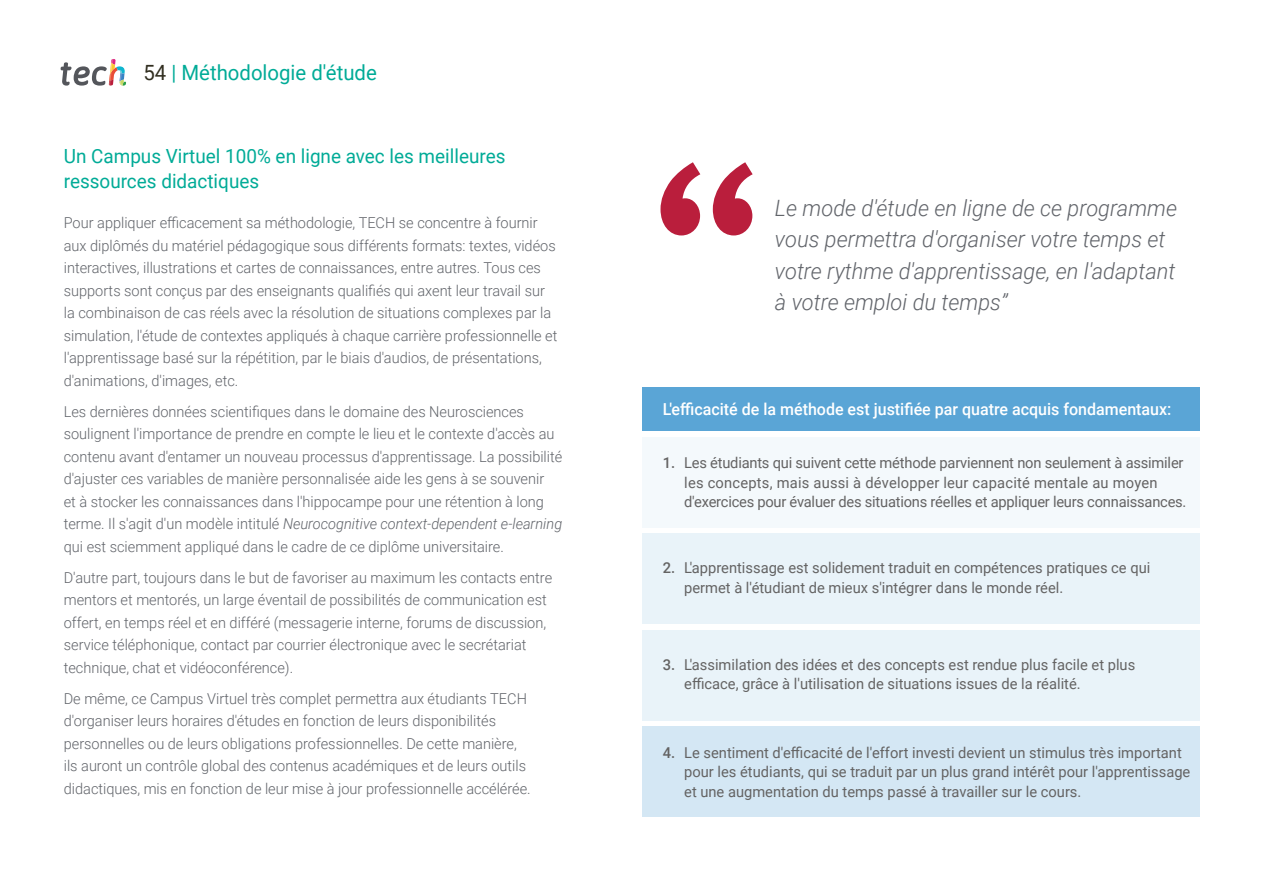
<style>
.page{position:relative;width:1263px;height:893px;background:#fff}
.page>*{position:absolute;margin:0;border:0;box-sizing:border-box;transform-origin:0 0}
.t1{font:italic 300 22.5px/31.5px "Roboto";color:#61646a}
.t2{font:21px "Roboto";color:#00ab97}
.t3{font:19.5px/25.5px "Roboto";color:#00ab97}
.t4{font:500 16.5px "Roboto";color:#fff}
.t5{font:300 15px/22.5px "Roboto";color:#61646a}
.t6{font:15px/19.5px "Roboto";color:#646363}
.s1{color:#312e20}
.s2{font-style:italic}
.s3{font-weight:500}
</style>
<div class="page">
<svg style="left:61px;top:59px;width:65px;height:27px"></svg>
<svg style="left:660px;top:162px;width:93px;height:73px"></svg>
<div style="left:642px;top:387px;width:557px;height:44px;background:#5aa5d6"></div>
<div style="left:642px;top:726px;width:557px;height:90px;background:#d4e7f4"></div>
<div style="left:642px;top:630px;width:557px;height:90px;background:#e9f3f9"></div>
<div style="left:642px;top:534px;width:557px;height:90px;background:#e9f3f9"></div>
<div style="left:642px;top:437px;width:557px;height:90px;background:#f4f9fc"></div>
<h2 class="t2" style="left:144px;top:57px;width:235px"><span class="s1">54</span> | Méthodologie d'étude</h2>
<h3 class="t3" style="left:64px;top:142px;width:443px">Un Campus Virtuel 100% en ligne avec les meilleures ressources didactiques</h3>
<p class="t5" style="left:64px;top:211px;width:495px">Pour appliquer efficacement sa méthodologie, TECH se concentre à fournir aux diplômés du matériel pédagogique sous différents formats: textes, vidéos interactives, illustrations et cartes de connaissances, entre autres. Tous ces supports sont conçus par des enseignants qualifiés qui axent leur travail sur la combinaison de cas réels avec la résolution de situations complexes par la simulation, l'étude de contextes appliqués à chaque carrière professionnelle et l'apprentissage basé sur la répétition, par le biais d'audios, de présentations, d'animations, d'images, etc.</p>
<p class="t5" style="left:64px;top:400px;width:500px">Les dernières données scientifiques dans le domaine des Neurosciences soulignent l'importance de prendre en compte le lieu et le contexte d'accès au contenu avant d'entamer un nouveau processus d'apprentissage. La possibilité d'ajuster ces variables de manière personnalisée aide les gens à se souvenir<br>et à stocker les connaissances dans l'hippocampe pour une rétention à long terme. Il s'agit d'un modèle intitulé <span class="s2">Neurocognitive context-dependent e-learning </span>qui est sciemment appliqué dans le cadre de ce diplôme universitaire.</p>
<p class="t5" style="left:64px;top:566px;width:490px">D'autre part, toujours dans le but de favoriser au maximum les contacts entre mentors et mentorés, un large éventail de possibilités de communication est offert, en temps réel et en différé (messagerie interne, forums de discussion, service téléphonique, contact par courrier électronique avec le secrétariat technique, chat et vidéoconférence).</p>
<p class="t5" style="left:64px;top:687px;width:468px">De même, ce Campus Virtuel très complet permettra aux étudiants TECH d'organiser leurs horaires d'études en fonction de leurs disponibilités personnelles ou de leurs obligations professionnelles. De cette manière, ils auront un contrôle global des contenus académiques et de leurs outils didactiques, mis en fonction de leur mise à jour professionnelle accélérée.</p>
<h1 class="t1" style="left:775px;top:191px;width:404px">Le mode d'étude en ligne de ce programme vous permettra d'organiser votre temps et votre rythme d'apprentissage, en l'adaptant à votre emploi du temps’’</h1>
<p class="t4" style="left:663px;top:398px;width:510px">L'efficacité de la méthode est justifiée par quatre acquis fondamentaux:</p>
<p class="t6" style="left:684px;top:452px;width:504px;text-indent:-21px"><span class="s3">1.</span> Les étudiants qui suivent cette méthode parviennent non seulement à assimiler les concepts, mais aussi à développer leur capacité mentale au moyen d'exercices pour évaluer des situations réelles et appliquer leurs connaissances.</p>
<p class="t6" style="left:684px;top:558px;width:468px;text-indent:-21px"><span class="s3">2.</span> L'apprentissage est solidement traduit en compétences pratiques ce qui permet à l'étudiant de mieux s'intégrer dans le monde réel.</p>
<p class="t6" style="left:684px;top:654px;width:453px;text-indent:-21px"><span class="s3">3.</span> L'assimilation des idées et des concepts est rendue plus facile et plus efficace, grâce à l'utilisation de situations issues de la réalité.</p>
<p class="t6" style="left:684px;top:742px;width:508px;text-indent:-21px"><span class="s3">4.</span> Le sentiment d'efficacité de l'effort investi devient un stimulus très important pour les étudiants, qui se traduit par un plus grand intérêt pour l'apprentissage et une augmentation du temps passé à travailler sur le cours.</p>
</div>
